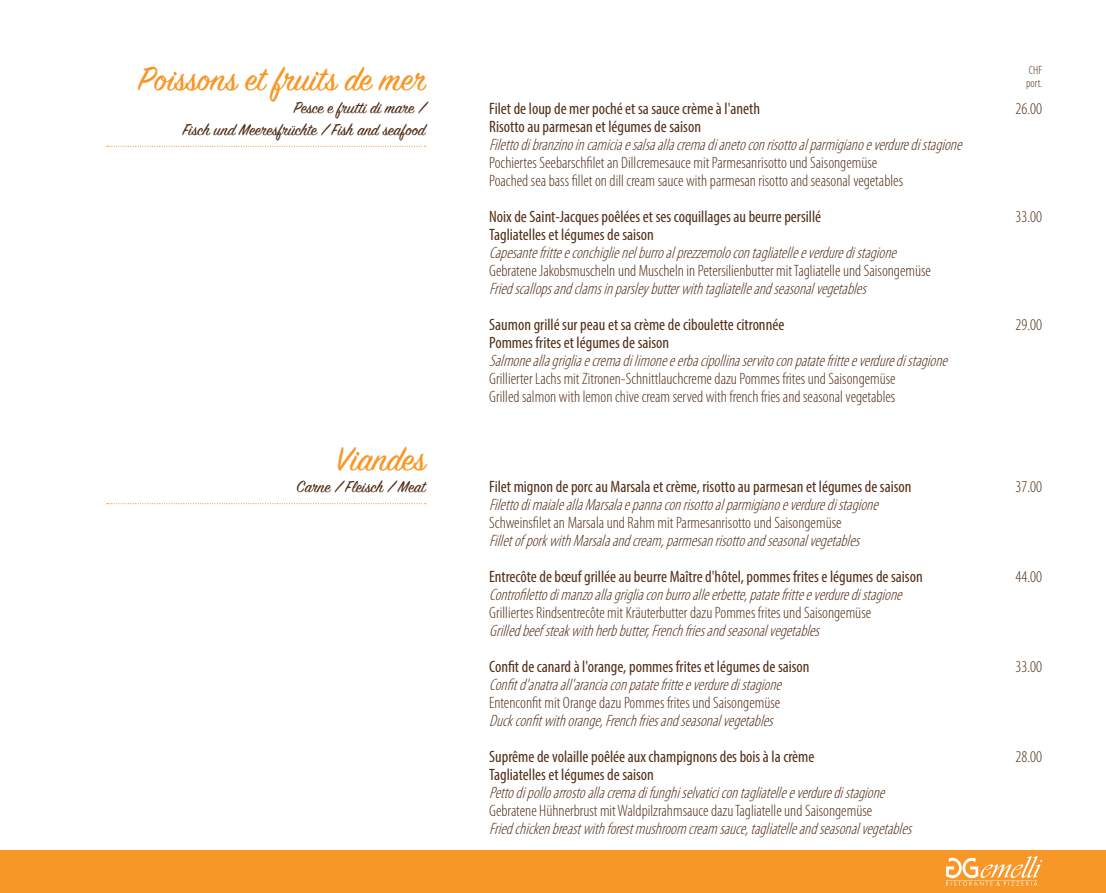
<style>
.page{position:relative;width:1106px;height:893px;background:#fff}
.page>*{position:absolute;margin:0;border:0;box-sizing:border-box;transform-origin:0 0}
.t1{font:37.5px "Sign Painter House Script";color:#f79727}
.t2{font:18px/22.5px "Sign Painter House Script";color:#532f18;text-align:right}
.t3{font:italic 300 condensed 16.5px "Myriad Pro";color:#532f18}
.t4{font:300 condensed 16.5px/18px "Myriad Pro";color:#532f18}
.t5{font:condensed 16.5px "Myriad Pro";color:#532f18}
.t6{font:300 condensed 12px/13.5px "Myriad Pro";color:#532f18}
</style>
<div class="page">
<svg style="left:107px;top:503px;width:319px;height:1px"></svg>
<svg style="left:107px;top:146px;width:319px;height:1px"></svg>
<div style="left:0;top:850px;width:1106px;height:43px;background:#f79727"></div>
<svg style="left:945px;top:856px;width:97px;height:30px"></svg>
<h1 class="t1" style="left:138px;top:56px;width:291px">Poissons et fruits de mer</h1>
<p class="t2" style="left:183px;top:97px;width:244px">Pesce e frutti di mare /<br>Fisch und Meeresfrüchte / Fish and seafood</p>
<h1 class="t1" style="left:336px;top:436px;width:90px">Viandes</h1>
<p class="t2" style="left:296px;top:477px;width:130px">Carne / Fleisch / Meat</p>
<p class="t6" style="left:1026px;top:63px;width:18px">CHF port.</p>
<p class="t5" style="left:489px;top:99px;width:272px">Filet de loup de mer poché et sa sauce crème à l'aneth</p>
<p class="t4" style="left:1015px;top:100px;width:28px">26.00</p>
<p class="t5" style="left:489px;top:117px;width:213px">Risotto au parmesan et légumes de saison</p>
<p class="t3" style="left:489px;top:136px;width:479px">Filettodibranzinoincamiciaesalsaallacremadianetoconrisottoalparmigianoeverduredistagione</p>
<p class="t4" style="left:489px;top:154px;width:415px">Pochiertes Seebarschfilet an Dillcremesauce mit Parmesanrisotto und Saisongemüse<br>Poached sea bass fillet on dill cream sauce with parmesan risotto and seasonal vegetables</p>
<p class="t5" style="left:489px;top:207px;width:333px">Noix de Saint-Jacques poêlées et ses coquillages au beurre persillé</p>
<p class="t4" style="left:1015px;top:208px;width:28px">33.00</p>
<p class="t5" style="left:489px;top:225px;width:166px">Tagliatelles et légumes de saison</p>
<p class="t3" style="left:489px;top:244px;width:413px">Capesantefritteeconchiglienelburroalprezzemolocontagliatelleeverduredistagione</p>
<p class="t4" style="left:489px;top:262px;width:443px">Gebratene Jakobsmuscheln und Muscheln in Petersilienbutter mit Tagliatelle und Saisongemüse</p>
<p class="t3" style="left:489px;top:280px;width:383px">Friedscallopsandclamsinparsleybutterwithtagliatelleandseasonalvegetables</p>
<p class="t5" style="left:489px;top:315px;width:297px">Saumon grillé sur peau et sa crème de ciboulette citronnée</p>
<p class="t4" style="left:1015px;top:316px;width:28px">29.00</p>
<p class="t5" style="left:489px;top:333px;width:182px">Pommes frites et légumes de saison</p>
<p class="t3" style="left:489px;top:352px;width:464px">Salmoneallagrigliaecremadilimoneeerbacipollinaservitoconpatatefritteeverduredistagione</p>
<p class="t4" style="left:489px;top:370px;width:408px">Grillierter Lachs mit Zitronen-Schnittlauchcreme dazu Pommes frites und Saisongemüse<br>Grilled salmon with lemon chive cream served with french fries and seasonal vegetables</p>
<p class="t5" style="left:489px;top:477px;width:424px">Filet mignon de porc au Marsala et crème, risotto au parmesan et légumes de saison</p>
<p class="t4" style="left:1015px;top:478px;width:28px">37.00</p>
<p class="t3" style="left:489px;top:496px;width:395px">FilettodimaialeallaMarsalaepannaconrisottoalparmigianoeverduredistagione</p>
<p class="t4" style="left:489px;top:514px;width:354px">Schweinsfilet an Marsala und Rahm mit Parmesanrisotto und Saisongemüse</p>
<p class="t3" style="left:489px;top:532px;width:376px">Filletof porkwithMarsalaandcream,parmesanrisottoandseasonalvegetables</p>
<p class="t5" style="left:489px;top:567px;width:435px">Entrecôte de bœuf grillée au beurre Maître d'hôtel, pommes frites e légumes de saison</p>
<p class="t4" style="left:1015px;top:568px;width:28px">44.00</p>
<p class="t3" style="left:489px;top:586px;width:419px">Controfilettodimanzoallagrigliaconburroalleerbette,patatefritteeverduredistagione</p>
<p class="t4" style="left:489px;top:604px;width:383px">Grilliertes Rindsentrecôte mit Kräuterbutter dazu Pommes frites und Saisongemüse</p>
<p class="t3" style="left:489px;top:622px;width:336px">Grilledbeef steakwithherbbutter,Frenchfriesandseasonalvegetables</p>
<p class="t5" style="left:489px;top:657px;width:322px">Confit de canard à l'orange, pommes frites et légumes de saison</p>
<p class="t4" style="left:1015px;top:658px;width:28px">33.00</p>
<p class="t3" style="left:489px;top:676px;width:298px">Confitd'anatraall'aranciaconpatatefritteeverduredistagione</p>
<p class="t4" style="left:489px;top:694px;width:292px">Entenconfit mit Orange dazu Pommes frites und Saisongemüse</p>
<p class="t3" style="left:489px;top:712px;width:290px">Duckconfitwithorange,Frenchfriesandseasonalvegetables</p>
<p class="t5" style="left:489px;top:747px;width:327px">Suprême de volaille poêlée aux champignons des bois à la crème</p>
<p class="t4" style="left:1015px;top:748px;width:28px">28.00</p>
<p class="t5" style="left:489px;top:765px;width:166px">Tagliatelles et légumes de saison</p>
<p class="t3" style="left:489px;top:784px;width:401px">Pettodipolloarrostoallacremadifunghiselvaticicontagliatelleeverduredistagione</p>
<p class="t4" style="left:489px;top:802px;width:384px">Gebratene Hühnerbrust mit Waldpilzrahmsauce dazu Tagliatelle und Saisongemüse</p>
<p class="t3" style="left:489px;top:820px;width:428px">Friedchickenbreastwithforestmushroom cream sauce,tagliatelleandseasonalvegetables</p>
</div>
